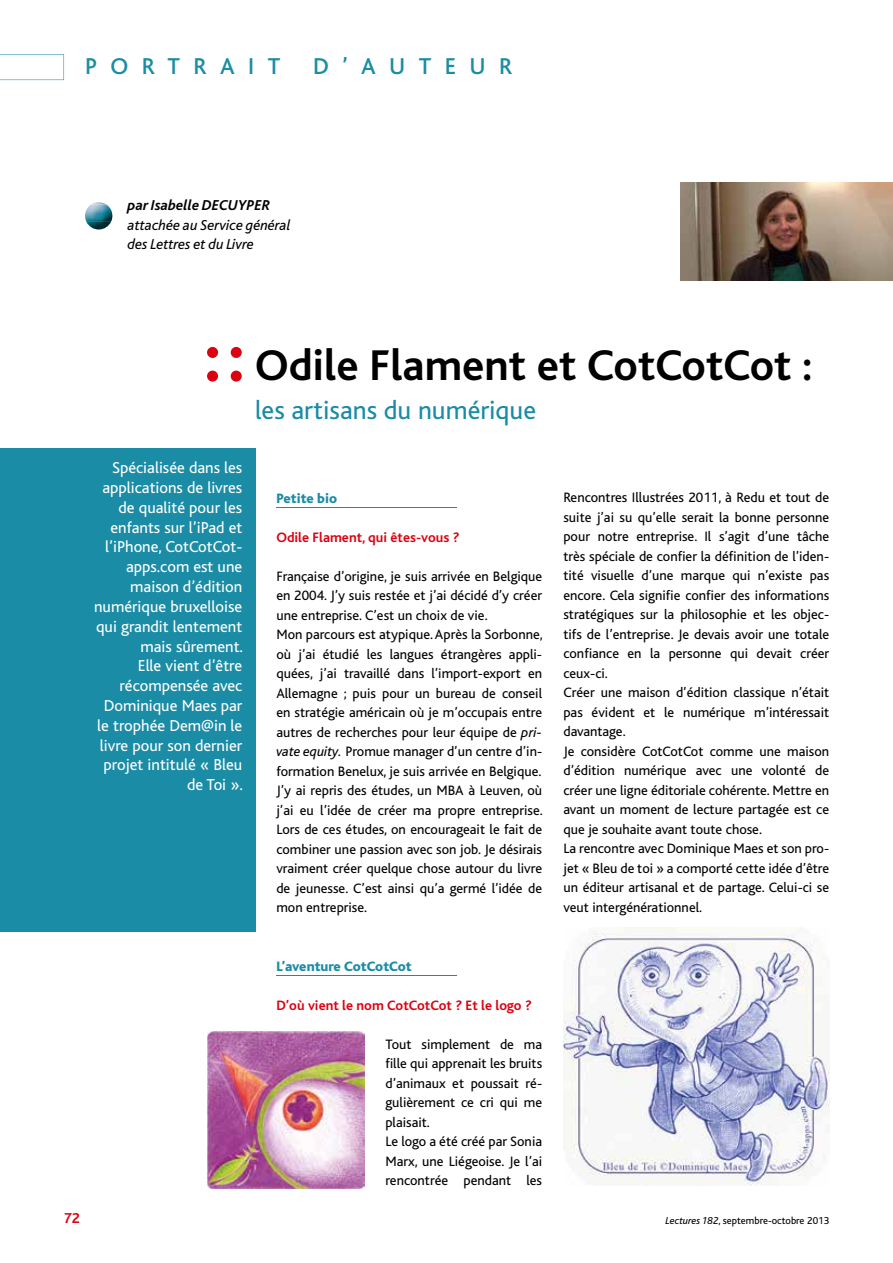
<style>
.page{position:relative;width:893px;height:1263px;background:#fff}
.page>*{position:absolute;margin:0;border:0;box-sizing:border-box;transform-origin:0 0}
.t1{font:700 45px "Bliss";color:#000}
.t2{font:27px "Bliss";color:#1a8ca5}
.t3{font:500 24px "Bliss";letter-spacing:.56em;color:#1a8ca5}
.t4{font:16.5px/19.8px "Bliss";color:#fff;text-align:right}
.t5{font:italic 15px/19.5px "Bliss";color:#000}
.t6{font:italic 700 15px "Bliss";color:#000}
.t7{font:700 15px "Bliss";color:#dc0210}
.t8{font:14.25px/19.5px "Bliss";color:#000}
.t9{font:700 14.25px "Bliss";color:#dc0210}
.t10{font:800 14.25px "Bliss";color:#1a8ca5}
.t11{font:10.5px "Bliss";color:#000}
.s1{font-style:italic}
</style>
<div class="page">
<div style="left:0;top:448px;width:255px;height:484px;background:#1a8ca5"></div>
<svg style="left:0;top:54px;width:64px;height:26px"></svg>
<div style="left:207px;top:347px;width:11px;height:11px;background:#dc0210;border-radius:50%"></div>
<div style="left:207px;top:371px;width:11px;height:11px;background:#dc0210;border-radius:50%"></div>
<div style="left:231px;top:347px;width:11px;height:11px;background:#dc0210;border-radius:50%"></div>
<div style="left:231px;top:371px;width:11px;height:11px;background:#dc0210;border-radius:50%"></div>
<hr style="left:276px;top:507px;width:181px;height:1px;background:#1a8ca5">
<hr style="left:276px;top:975px;width:181px;height:1px;background:#1a8ca5">
<img style="left:680px;top:183px;width:213px;height:98px">
<img style="left:91px;top:202px;width:15px;height:3px">
<img style="left:85px;top:205px;width:27px;height:25px">
<img style="left:207px;top:1031px;width:157px;height:157px">
<img style="left:563px;top:927px;width:266px;height:258px">
<h3 class="t3" style="left:85px;top:53px;width:197px">PORTRAIT</h3>
<h3 class="t3" style="left:313px;top:53px;width:201px">D’AUTEUR</h3>
<p class="t6" style="left:128px;top:197px;width:144px">par Isabelle DECUYPER</p>
<p class="t5" style="left:128px;top:215px;width:165px">attachée au Service général des Lettres et du Livre</p>
<h1 class="t1" style="left:255px;top:341px;width:559px">Odile Flament et CotCotCot :</h1>
<h2 class="t2" style="left:255px;top:396px;width:282px">les artisans du numérique</h2>
<p class="t4" style="left:94px;top:458px;width:150px">Spécialisée dans les applications de livres de qualité pour les enfants sur l’iPad et l’iPhone, CotCotCot&shy;apps.com est une maison d’édition numérique bruxelloise qui grandit lentement mais sûrement.<br>Elle vient d’être récompensée avec<br>Dominique Maes par le trophée Dem@in le livre pour son dernier projet intitulé « Bleu de Toi ».</p>
<p class="t10" style="left:276px;top:490px;width:62px">Petite bio</p>
<p class="t9" style="left:276px;top:529px;width:185px">Odile Flament, qui êtes-vous ?</p>
<p class="t8" style="left:276px;top:566px;width:268px">Française d’origine, je suis arrivée en Belgique en 2004. J’y suis restée et j’ai décidé d’y créer une entreprise. C’est un choix de vie.<br>Mon parcours est atypique. Après la Sorbonne, où j’ai étudié les langues étrangères appli&shy;quées, j’ai travaillé dans l’import-export en Allemagne ; puis pour un bureau de conseil en stratégie américain où je m’occupais entre autres de recherches pour leur équipe de <span class="s1">pri&shy;vate equity.</span> Promue manager d’un centre d’in&shy;formation Benelux, je suis arrivée en Belgique.<br>J’y ai repris des études, un MBA à Leuven, où j’ai eu l’idée de créer ma propre entreprise.<br>Lors de ces études, on encourageait le fait de combiner une passion avec son job. Je désirais vraiment créer quelque chose autour du livre de jeunesse. C’est ainsi qu’a germé l’idée de mon entreprise.</p>
<p class="t8" style="left:563px;top:488px;width:267px">Rencontres Illustrées 2011, à Redu et tout de suite j’ai su qu’elle serait la bonne personne pour notre entreprise. Il s’agit d’une tâche très spéciale de confier la définition de l’iden&shy;tité visuelle d’une marque qui n’existe pas encore. Cela signifie confier des informations stratégiques sur la philosophie et les objec&shy;tifs de l’entreprise. Je devais avoir une totale confiance en la personne qui devait créer ceux-ci.<br>Créer une maison d’édition classique n’était pas évident et le numérique m’intéressait davantage.<br>Je considère CotCotCot comme une maison d’édition numérique avec une volonté de créer une ligne éditoriale cohérente. Mettre en avant un moment de lecture partagée est ce que je souhaite avant toute chose.<br>La rencontre avec Dominique Maes et son pro&shy;jet « Bleu de toi » a comporté cette idée d’être un éditeur artisanal et de partage. Celui-ci se veut intergénérationnel.</p>
<p class="t7" style="left:64px;top:1211px;width:18px">72</p>
<p class="t10" style="left:276px;top:958px;width:137px">L’aventure CotCotCot</p>
<p class="t9" style="left:276px;top:997px;width:257px">D’où vient le nom CotCotCot ? Et le logo ?</p>
<p class="t8" style="left:385px;top:1034px;width:158px">Tout simplement de ma fille qui apprenait les bruits d’animaux et poussait ré&shy;gulièrement ce cri qui me plaisait.<br>Le logo a été créé par Sonia<br>Marx, une Liégeoise. Je l’ai rencontrée pendant les</p>
<p class="t11" style="left:666px;top:1215px;width:165px"><span class="s1">Lectures 182</span>, septembre-octobre 2013</p>
</div>
